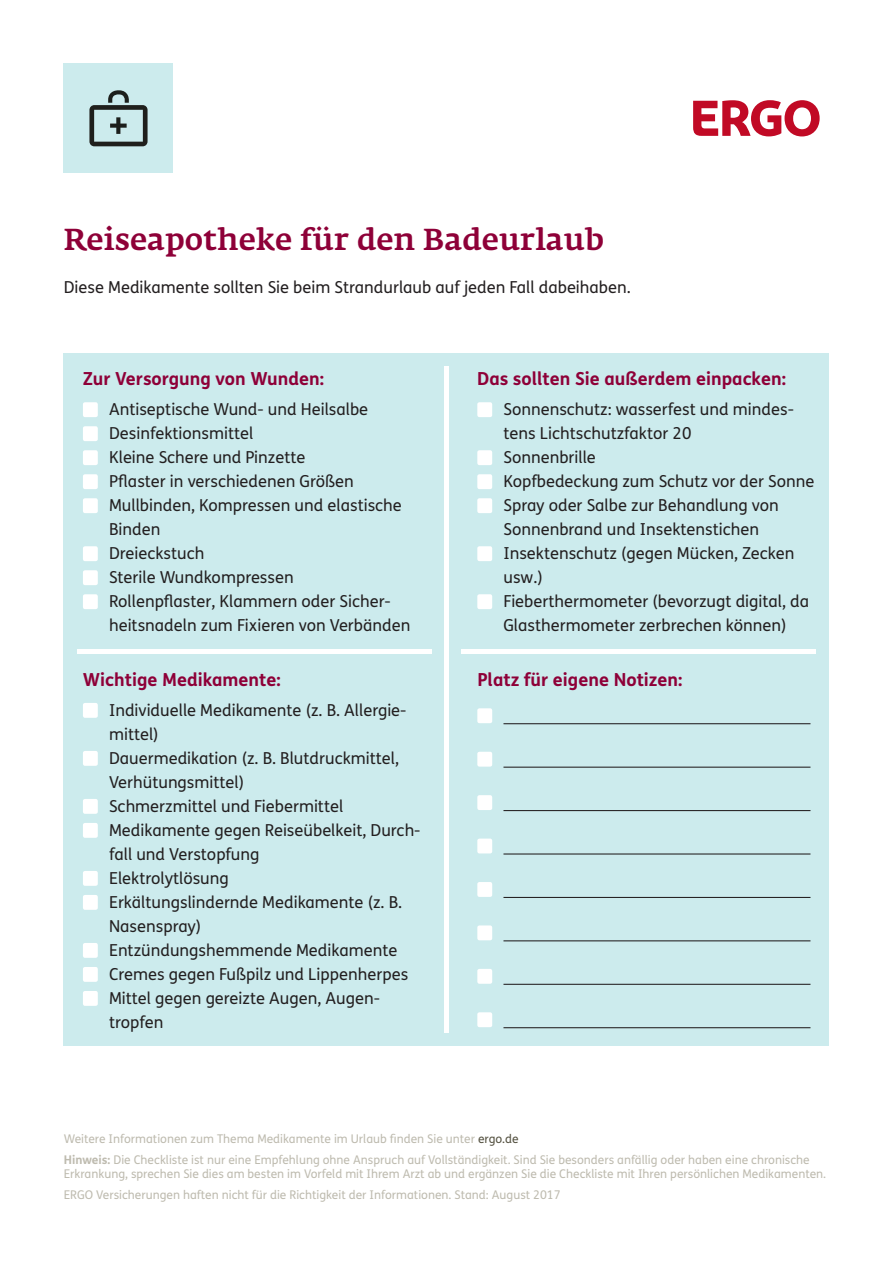
<style>
.page{position:relative;width:893px;height:1263px;background:#fff}
.page>*{position:absolute;margin:0;border:0;box-sizing:border-box;transform-origin:0 0}
.t1{font:500 30px "Fedra Serif A Pro";color:#8e0038}
.t2{font:700 18px "FS Me Pro";color:#8e0038}
.t3{font:16.5px/24px "FS Me Pro";color:#231f20}
.t4{font:12px/21px "FS Me Pro";color:#bebbaf}
.s1{color:#545140}
.s2{font-weight:700}
</style>
<div class="page">
<div style="left:64px;top:353px;width:765px;height:692px;background:#ccebed"></div>
<div style="left:64px;top:64px;width:109px;height:109px;background:#ccebed"></div>
<svg style="left:693px;top:100px;width:127px;height:36px"></svg>
<div style="left:83px;top:402px;width:15px;height:15px;background:#fff;border-radius:2px"></div>
<div style="left:477px;top:402px;width:15px;height:15px;background:#fff;border-radius:2px"></div>
<div style="left:477px;top:498px;width:15px;height:15px;background:#fff;border-radius:2px"></div>
<div style="left:83px;top:703px;width:15px;height:15px;background:#fff;border-radius:2px"></div>
<div style="left:83px;top:474px;width:15px;height:15px;background:#fff;border-radius:2px"></div>
<div style="left:83px;top:450px;width:15px;height:15px;background:#fff;border-radius:2px"></div>
<div style="left:83px;top:799px;width:15px;height:15px;background:#fff;border-radius:2px"></div>
<div style="left:83px;top:991px;width:15px;height:15px;background:#fff;border-radius:2px"></div>
<div style="left:83px;top:895px;width:15px;height:15px;background:#fff;border-radius:2px"></div>
<div style="left:83px;top:967px;width:15px;height:15px;background:#fff;border-radius:2px"></div>
<div style="left:83px;top:426px;width:15px;height:15px;background:#fff;border-radius:2px"></div>
<div style="left:83px;top:546px;width:15px;height:15px;background:#fff;border-radius:2px"></div>
<div style="left:83px;top:498px;width:15px;height:15px;background:#fff;border-radius:2px"></div>
<div style="left:477px;top:474px;width:15px;height:15px;background:#fff;border-radius:2px"></div>
<div style="left:477px;top:450px;width:15px;height:15px;background:#fff;border-radius:2px"></div>
<div style="left:477px;top:546px;width:15px;height:15px;background:#fff;border-radius:2px"></div>
<div style="left:477px;top:594px;width:15px;height:15px;background:#fff;border-radius:2px"></div>
<div style="left:83px;top:751px;width:15px;height:15px;background:#fff;border-radius:2px"></div>
<div style="left:83px;top:823px;width:15px;height:15px;background:#fff;border-radius:2px"></div>
<div style="left:83px;top:871px;width:15px;height:15px;background:#fff;border-radius:2px"></div>
<div style="left:83px;top:943px;width:15px;height:15px;background:#fff;border-radius:2px"></div>
<div style="left:83px;top:570px;width:15px;height:15px;background:#fff;border-radius:2px"></div>
<div style="left:83px;top:594px;width:15px;height:15px;background:#fff;border-radius:2px"></div>
<div style="left:444px;top:366px;width:5px;height:666px;background:#fff"></div>
<div style="left:77px;top:649px;width:354px;height:5px;background:#fff"></div>
<div style="left:477px;top:752px;width:15px;height:15px;background:#fff;border-radius:2px"></div>
<div style="left:477px;top:925px;width:15px;height:15px;background:#fff;border-radius:2px"></div>
<div style="left:477px;top:838px;width:15px;height:15px;background:#fff;border-radius:2px"></div>
<div style="left:477px;top:1012px;width:15px;height:15px;background:#fff;border-radius:2px"></div>
<div style="left:477px;top:708px;width:15px;height:15px;background:#fff;border-radius:2px"></div>
<div style="left:477px;top:882px;width:15px;height:15px;background:#fff;border-radius:2px"></div>
<div style="left:477px;top:795px;width:15px;height:15px;background:#fff;border-radius:2px"></div>
<div style="left:477px;top:969px;width:15px;height:15px;background:#fff;border-radius:2px"></div>
<div style="left:462px;top:649px;width:354px;height:5px;background:#fff"></div>
<hr style="left:503px;top:723px;width:307px;height:1px;background:#231f20">
<hr style="left:503px;top:897px;width:307px;height:1px;background:#231f20">
<hr style="left:503px;top:767px;width:307px;height:1px;background:#231f20">
<hr style="left:503px;top:940px;width:307px;height:1px;background:#231f20">
<hr style="left:503px;top:810px;width:307px;height:1px;background:#231f20">
<hr style="left:503px;top:984px;width:307px;height:1px;background:#231f20">
<hr style="left:503px;top:853px;width:307px;height:1px;background:#231f20">
<hr style="left:503px;top:1027px;width:307px;height:1px;background:#231f20">
<svg style="left:89px;top:90px;width:59px;height:56px"></svg>
<h1 class="t1" style="left:64px;top:221px;width:542px">Reiseapotheke für den Badeurlaub</h1>
<p class="t3" style="left:64px;top:274px;width:568px">Diese Medikamente sollten Sie beim Strandurlaub auf jeden Fall dabeihaben.</p>
<p class="t2" style="left:83px;top:365px;width:243px">Zur Versorgung von Wunden:</p>
<p class="t2" style="left:477px;top:365px;width:310px">Das sollten Sie außerdem einpacken:</p>
<p class="t3" style="left:109px;top:397px;width:303px">Antiseptische Wund- und Heilsalbe<br>Desinfektionsmittel<br>Kleine Schere und Pinzette<br>Pflaster in verschiedenen Größen<br>Mullbinden, Kompressen und elastische<br>Binden<br>Dreieckstuch<br>Sterile Wundkompressen<br>Rollenpflaster, Klammern oder Sicher&shy;heitsnadeln zum Fixieren von Verbänden</p>
<p class="t3" style="left:503px;top:397px;width:312px">Sonnenschutz: wasserfest und mindes&shy;tens Lichtschutzfaktor 20<br>Sonnenbrille<br>Kopfbedeckung zum Schutz vor der Sonne<br>Spray oder Salbe zur Behandlung von<br>Sonnenbrand und Insektenstichen<br>Insektenschutz (gegen Mücken, Zecken usw.)<br>Fieberthermometer (bevorzugt digital, da<br>Glasthermometer zerbrechen können)</p>
<p class="t2" style="left:83px;top:665px;width:199px">Wichtige Medikamente:</p>
<p class="t3" style="left:109px;top:698px;width:313px">Individuelle Medikamente (z. B. Allergie&shy;mittel)<br>Dauermedikation (z. B. Blutdruckmittel,<br>Verhütungsmittel)<br>Schmerzmittel und Fiebermittel<br>Medikamente gegen Reiseübelkeit, Durch&shy;fall und Verstopfung<br>Elektrolytlösung<br>Erkältungslindernde Medikamente (z. B.<br>Nasenspray)<br>Entzündungshemmende Medikamente<br>Cremes gegen Fußpilz und Lippenherpes<br>Mittel gegen gereizte Augen, Augen&shy;tropfen</p>
<p class="t2" style="left:477px;top:665px;width:207px">Platz für eigene Notizen:</p>
<p class="t4" style="left:64px;top:1128px;width:747px">Weitere Informationen zum Thema Medikamente im Urlaub finden Sie unter <span class="s1">ergo.de<br></span><span class="s2">Hinweis:</span> Die Checkliste ist nur eine Empfehlung ohne Anspruch auf Vollständigkeit. Sind Sie besonders anfällig oder haben eine chronische</p>
<p class="t4" style="left:64px;top:1163px;width:764px">Erkrankung, sprechen Sie dies am besten im Vorfeld mit Ihrem Arzt ab und ergänzen Sie die Checkliste mit Ihren persönlichen Medikamenten.<br>ERGO Versicherungen haften nicht für die Richtigkeit der Informationen. Stand: August 2017</p>
</div>
